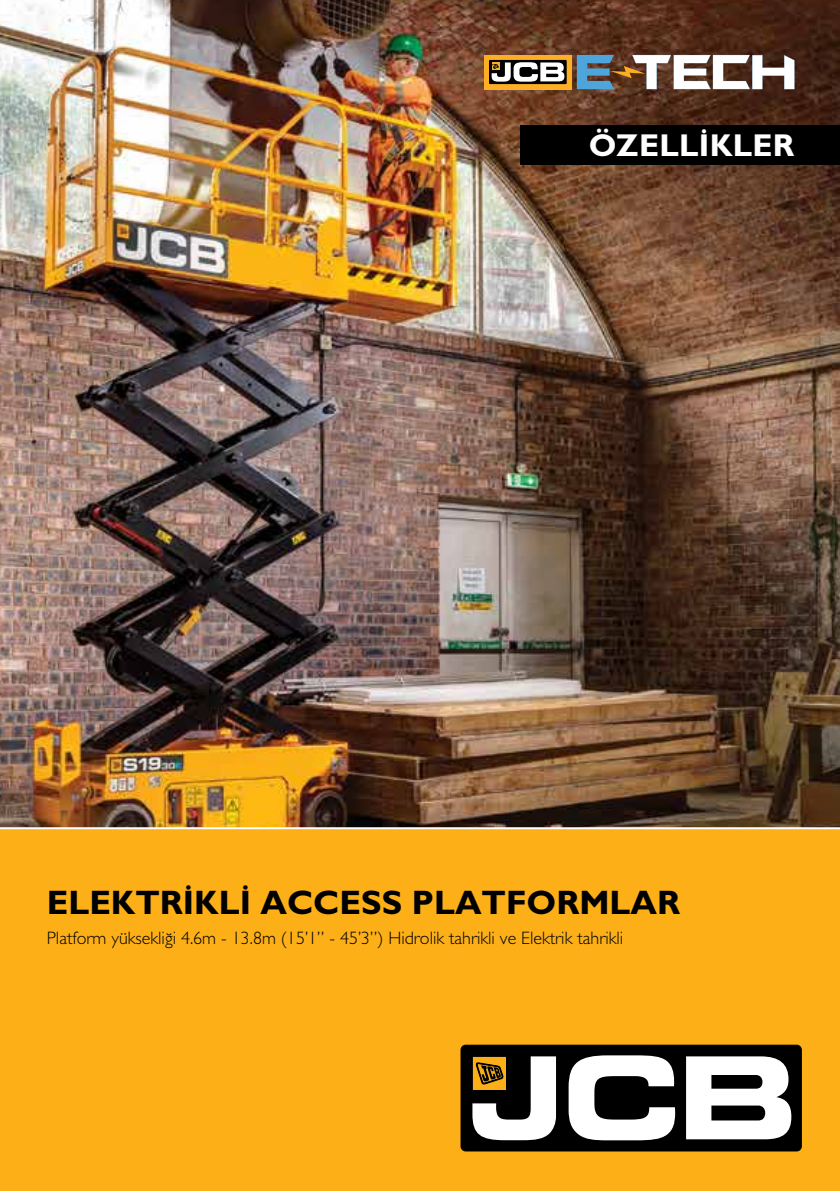
<style>
.page{position:relative;width:840px;height:1191px;background:#fff}
.page>*{position:absolute;margin:0;border:0;box-sizing:border-box;transform-origin:0 0}
.t1{font:34px "Gill Sans Bold Tr";color:#000}
.t2{font:31.6px "Gill Sans Bold Tr";letter-spacing:.01em;color:#fff}
.t3{font:18px "Gill Sans Light Tr";color:#000}
</style>
<div class="page">
<img style="left:0;top:0;width:839px;height:826px">
<div style="left:0;top:826px;width:839px;height:365px;background:#fcaf17"></div>
<div style="left:461px;top:1045px;width:339px;height:106px;background:#000;border-radius:5px"></div>
<div style="left:460px;top:1044px;width:341px;height:107px;border:1px solid #000;border-radius:5px"></div>
<svg style="left:568px;top:1055px;width:106px;height:85px"></svg>
<svg style="left:686px;top:1056px;width:104px;height:83px"></svg>
<svg style="left:472px;top:1056px;width:83px;height:84px"></svg>
<svg style="left:576px;top:55px;width:218px;height:34px"></svg>
<div style="left:483px;top:55px;width:88px;height:34px;background:linear-gradient(to right,#f8ac25,#f8ac25)"></div>
<div style="left:488px;top:60px;width:78px;height:24px;background:#000"></div>
<svg style="left:491px;top:62px;width:73px;height:20px"></svg>
<div style="left:520px;top:126px;width:319px;height:39px;background:#000"></div>
<h2 class="t2" style="left:588px;top:127px;width:207px">ÖZELLİKLER</h2>
<h1 class="t1" style="left:47px;top:882px;width:634px">ELEKTRİKLİ ACCESS PLATFORMLAR</h1>
<p class="t3" style="left:47px;top:927px;width:577px">Platform yüksekliği 4.6m - 13.8m (15’1” - 45’3”) Hidrolik tahrikli ve Elektrik tahrikli</p>
</div>
